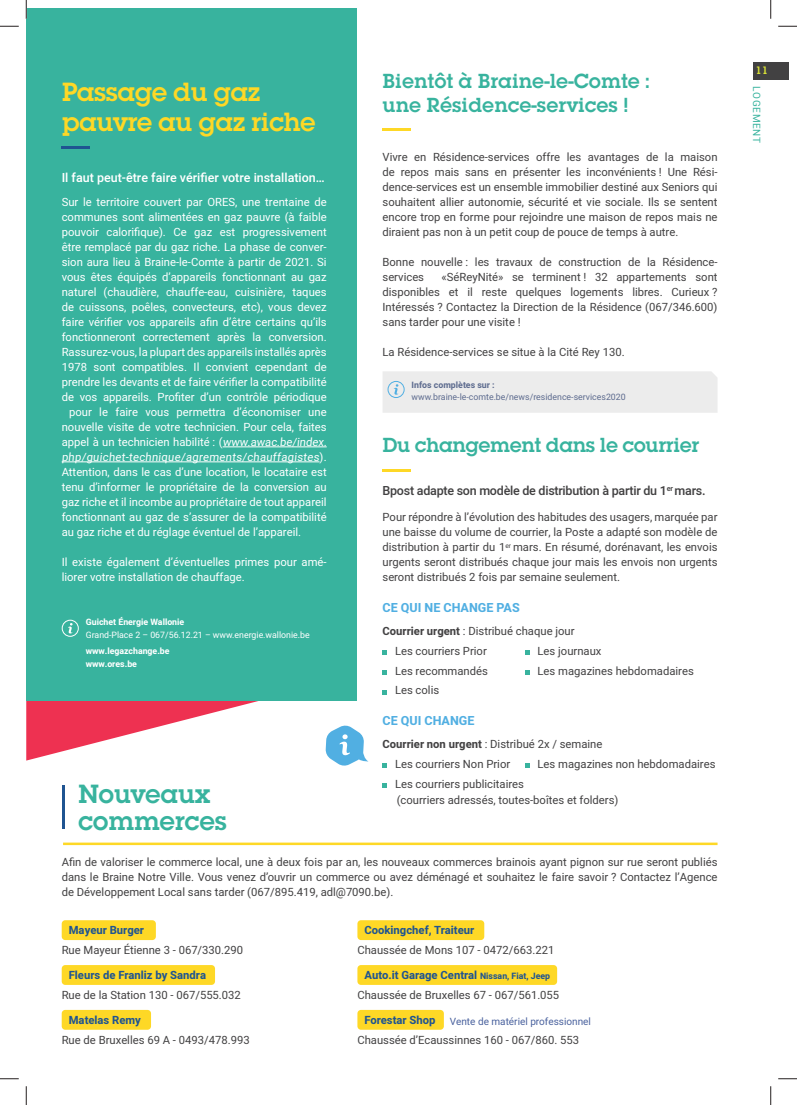
<style>
.page{position:relative;width:797px;height:1105px;background:#fff}
.page>*{position:absolute;margin:0;border:0;box-sizing:border-box;transform-origin:0 0}
.t1{font:27.5px/30px "squareserifbold";letter-spacing:-.02em;color:#fed826}
.t2{font:27.5px/26.2px "squareserifbold";letter-spacing:-.01em;color:#38b39e}
.t3{font:21.25px/23.8px "squareserifbold";color:#38b39e}
.t4{font:21.25px "squareserifbold";letter-spacing:-.02em;color:#38b39e}
.t5{font:500 12.5px "Heebo";letter-spacing:-.02em;color:#424142}
.t6{font:500 12.5px "Heebo";color:#fff}
.t7{font:700 12.5px "Heebo";color:#51afe2}
.t8{font:11.25px/15px "Heebo";color:#424142;text-align:justify}
.t9{font:11.25px/15px "Heebo";color:#fff}
.t10{font:700 11.25px "Heebo";color:#1f5491}
.t11{font:11.25px "squareserifbold";color:#d9e136}
.t12{font:10px "Heebo";color:#4a629e}
.t13{font:10px "Heebo";letter-spacing:.07em;color:#38b39e}
.t14{font:700 8.75px/12.5px "Heebo";color:#fff}
.t15{font:8.75px "Heebo";color:#5e6c8f}
.t16{font:8.75px "Heebo";color:#fff}
.t17{font:700 8.75px "Heebo";color:#5e6c8f}
.s1{font-weight:700}
.s2{font-size:8.75px}
</style>
<div class="page">
<svg style="left:26px;top:701px;width:232px;height:60px"></svg>
<div style="left:62px;top:920px;width:94px;height:20px;background:#fed826;border-radius:4px"></div>
<div style="left:357px;top:920px;width:127px;height:20px;background:#fed826;border-radius:4px"></div>
<div style="left:62px;top:1010px;width:89px;height:20px;background:#fed826;border-radius:4px"></div>
<div style="left:357px;top:1010px;width:87px;height:20px;background:#fed826;border-radius:4px"></div>
<div style="left:62px;top:965px;width:153px;height:20px;background:#fed826;border-radius:4px"></div>
<div style="left:357px;top:965px;width:200px;height:20px;background:#fed826;border-radius:4px"></div>
<hr style="left:62px;top:785px;width:2px;height:44px;background:#1f5491">
<hr style="left:63px;top:842px;width:654px;height:3px;background:#fed826">
<div style="left:26px;top:9px;width:331px;height:692px;background:#38b39e"></div>
<hr style="left:223px;top:447px;width:104px;height:1px;background:#fff">
<hr style="left:62px;top:462px;width:257px;height:1px;background:#fff">
<hr style="left:62px;top:146px;width:28px;height:3px;background:#1f5491">
<svg style="left:382px;top:651px;width:4px;height:4px"></svg>
<svg style="left:525px;top:651px;width:4px;height:4px"></svg>
<svg style="left:382px;top:670px;width:4px;height:5px"></svg>
<svg style="left:525px;top:670px;width:4px;height:5px"></svg>
<svg style="left:382px;top:690px;width:4px;height:4px"></svg>
<svg style="left:382px;top:764px;width:4px;height:4px"></svg>
<svg style="left:525px;top:764px;width:4px;height:4px"></svg>
<svg style="left:382px;top:784px;width:4px;height:4px"></svg>
<hr style="left:382px;top:128px;width:29px;height:3px;background:#fed826">
<hr style="left:382px;top:469px;width:29px;height:2px;background:#fed826">
<div style="left:383px;top:371px;width:334px;height:42px;background:#ececec"></div>
<div style="left:62px;top:620px;width:17px;height:17px;border:1px solid #fff;border-radius:50%"></div>
<svg style="left:68px;top:623px;width:5px;height:10px"></svg>
<svg style="left:325px;top:725px;width:43px;height:41px"></svg>
<div style="left:753px;top:62px;width:35px;height:18px;background:#424142"></div>
<svg style="left:0;top:25px;width:19px;height:2px"></svg>
<svg style="left:778px;top:25px;width:19px;height:2px"></svg>
<svg style="left:0;top:1078px;width:19px;height:1px"></svg>
<svg style="left:778px;top:1078px;width:19px;height:1px"></svg>
<svg style="left:25px;top:0;width:2px;height:19px"></svg>
<svg style="left:25px;top:1086px;width:2px;height:19px"></svg>
<svg style="left:770px;top:0;width:1px;height:19px"></svg>
<svg style="left:770px;top:1086px;width:1px;height:19px"></svg>
<h1 class="t1" style="left:62px;top:77px;width:256px">Passage du gaz pauvre au gaz riche</h1>
<p class="t6" style="left:62px;top:169px;width:264px">Il faut peut-être faire vérifier votre installation…</p>
<p class="t9" style="left:62px;top:195px;width:266px">Sur le territoire couvert par ORES, une trentaine de</p>
<p class="t9" style="left:62px;top:210px;width:266px">communes sont alimentées en gaz pauvre (à faible</p>
<p class="t9" style="left:62px;top:225px;width:266px">pouvoir calorifique). Ce gaz est progressivement</p>
<p class="t9" style="left:62px;top:240px;width:266px">être remplacé par du gaz riche. La phase de conver-</p>
<p class="t9" style="left:62px;top:255px;width:266px">sion aura lieu à Braine-le-Comte à partir de 2021. Si</p>
<p class="t9" style="left:62px;top:270px;width:266px">vous êtes équipés d’appareils fonctionnant au gaz</p>
<p class="t9" style="left:62px;top:285px;width:266px">naturel (chaudière, chauffe-eau, cuisinière, taques</p>
<p class="t9" style="left:62px;top:300px;width:266px">de cuissons, poêles, convecteurs, etc), vous devez</p>
<p class="t9" style="left:62px;top:315px;width:266px">faire vérifier vos appareils afin d’être certains qu’ils</p>
<p class="t9" style="left:62px;top:330px;width:266px">fonctionneront correctement après la conversion.</p>
<p class="t9" style="left:62px;top:345px;width:266px">Rassurez-vous, la plupart des appareils installés après</p>
<p class="t9" style="left:62px;top:360px;width:266px">1978 sont compatibles. Il convient cependant de</p>
<p class="t9" style="left:62px;top:375px;width:266px">prendre les devants et de faire vérifier la compatibilité</p>
<p class="t9" style="left:62px;top:390px;width:266px">de vos appareils. Profiter d’un contrôle périodique</p>
<p class="t9" style="left:69px;top:405px;width:259px">pour le faire vous permettra d’économiser une</p>
<p class="t9" style="left:62px;top:420px;width:266px">nouvelle visite de votre technicien. Pour cela, faites</p>
<p class="t9" style="left:62px;top:435px;width:268px">appel à un technicien habilité : (www.awac.be/index.</p>
<p class="t9" style="left:62px;top:450px;width:266px">php/guichet-technique/agrements/chauffagistes).</p>
<p class="t9" style="left:62px;top:465px;width:266px">Attention, dans le cas d’une location, le locataire est</p>
<p class="t9" style="left:62px;top:480px;width:266px">tenu d’informer le propriétaire de la conversion au</p>
<p class="t9" style="left:62px;top:495px;width:266px">gaz riche et il incombe au propriétaire de tout appareil</p>
<p class="t9" style="left:62px;top:510px;width:266px">fonctionnant au gaz de s’assurer de la compatibilité</p>
<p class="t9" style="left:62px;top:525px;width:241px">au gaz riche et du réglage éventuel de l’appareil.</p>
<p class="t9" style="left:62px;top:555px;width:266px">Il existe également d’éventuelles primes pour amé&shy;liorer votre installation de chauffage.</p>
<p class="t14" style="left:86px;top:616px;width:100px">Guichet Énergie Wallonie</p>
<p class="t16" style="left:86px;top:629px;width:225px">Grand-Place 2 – 067/56.12.21 – www.energie.wallonie.be</p>
<p class="t14" style="left:86px;top:645px;width:85px">www.legazchange.be www.ores.be</p>
<h1 class="t2" style="left:78px;top:781px;width:150px">Nouveaux commerces</h1>
<h2 class="t3" style="left:382px;top:69px;width:269px">Bientôt à Braine-le-Comte : une Résidence-services !</h2>
<p class="t8" style="left:382px;top:150px;width:336px">Vivre en Résidence-services offre les avantages de la maison de repos mais sans en présenter les inconvénients ! Une Rési&shy;dence-services est un ensemble immobilier destiné aux Seniors qui souhaitent allier autonomie, sécurité et vie sociale. Ils se sentent encore trop en forme pour rejoindre une maison de repos mais ne diraient pas non à un petit coup de pouce de temps à autre.</p>
<p class="t8" style="left:382px;top:255px;width:336px">Bonne nouvelle : les travaux de construction de la Résidence&shy;services</p>
<p class="t8" style="left:382px;top:270px;width:336px;text-indent:59px">«SéReyNité» se terminent ! 32 appartements sont disponibles et il reste quelques logements libres. Curieux ?<br>Intéressés ? Contactez la Direction de la Résidence (067/346.600) sans tarder pour une visite !</p>
<p class="t8" style="left:382px;top:345px;width:244px">La Résidence-services se situe à la Cité Rey 130.</p>
<p class="t17" style="left:411px;top:378px;width:85px">Infos complètes sur :</p>
<p class="t15" style="left:411px;top:391px;width:215px">www.braine-le-comte.be/news/residence-services2020</p>
<h2 class="t4" style="left:382px;top:433px;width:318px">Du changement dans le courrier</h2>
<p class="t5" style="left:382px;top:482px;width:324px">Bpost adapte son modèle de distribution à partir du 1<sup>er</sup> mars.</p>
<p class="t8" style="left:382px;top:510px;width:336px">Pour répondre à l’évolution des habitudes des usagers, marquée par une baisse du volume de courrier, la Poste a adapté son modèle de distribution à partir du 1<sup>er</sup> mars. En résumé, dorénavant, les envois urgents seront distribués chaque jour mais les envois non urgents seront distribués 2 fois par semaine seulement.</p>
<p class="t7" style="left:382px;top:599px;width:139px">CE QUI NE CHANGE PAS</p>
<p class="t8" style="left:395px;top:621px;width:181px;line-height:19.8px;text-indent:-12px"><span class="s1">Courrier urgent</span> : Distribué chaque jour<br>Les courriers Prior</p>
<p class="t8" style="left:537px;top:643px;width:65px">Les journaux</p>
<p class="t8" style="left:395px;top:663px;width:94px">Les recommandés</p>
<p class="t8" style="left:537px;top:663px;width:158px">Les magazines hebdomadaires</p>
<p class="t8" style="left:395px;top:683px;width:46px">Les colis</p>
<p class="t7" style="left:382px;top:712px;width:93px">CE QUI CHANGE</p>
<p class="t8" style="left:395px;top:734px;width:209px;line-height:19.8px;text-indent:-12px"><span class="s1">Courrier non urgent</span> : Distribué 2x / semaine<br>Les courriers Non Prior</p>
<p class="t8" style="left:537px;top:756px;width:179px">Les magazines non hebdomadaires</p>
<p class="t8" style="left:395px;top:776px;width:225px;line-height:16.2px">Les courriers publicitaires<br>(courriers adressés, toutes-boîtes et folders)</p>
<p class="t8" style="left:62px;top:855px;width:657px">Afin de valoriser le commerce local, une à deux fois par an, les nouveaux commerces brainois ayant pignon sur rue seront publiés dans le Braine Notre Ville. Vous venez d’ouvrir un commerce ou avez déménagé et souhaitez le faire savoir ? Contactez l’Agence de Développement Local sans tarder (067/895.419, adl@7090.be).</p>
<p class="t10" style="left:69px;top:922px;width:77px">Mayeur Burger</p>
<p class="t10" style="left:364px;top:922px;width:111px">Cookingchef, Traiteur</p>
<p class="t8" style="left:62px;top:943px;width:183px">Rue Mayeur Étienne 3 - 067/330.290</p>
<p class="t8" style="left:357px;top:943px;width:198px">Chaussée de Mons 107 - 0472/663.221</p>
<p class="t10" style="left:69px;top:967px;width:139px">Fleurs de Franliz by Sandra</p>
<p class="t10" style="left:364px;top:967px;width:187px">Auto.it Garage Central <span class="s2">Nissan, Fiat, Jeep</span></p>
<p class="t8" style="left:62px;top:987px;width:181px">Rue de la Station 130 - 067/555.032</p>
<p class="t8" style="left:357px;top:987px;width:203px">Chaussée de Bruxelles 67 - 067/561.055</p>
<p class="t10" style="left:69px;top:1012px;width:74px">Matelas Remy</p>
<p class="t10" style="left:364px;top:1012px;width:72px">Forestar Shop</p>
<p class="t12" style="left:450px;top:1014px;width:143px">Vente de matériel professionnel</p>
<p class="t8" style="left:62px;top:1032px;width:189px">Rue de Bruxelles 69 A - 0493/478.993</p>
<p class="t8" style="left:357px;top:1032px;width:223px">Chaussée d’Ecaussinnes 160 - 067/860. 553</p>
<p class="t11" style="left:755px;top:64px;width:14px">11</p>
<p class="t13" style="left:763px;top:86px;width:58px;rotate:90deg">LOGEMENT</p>
</div>
